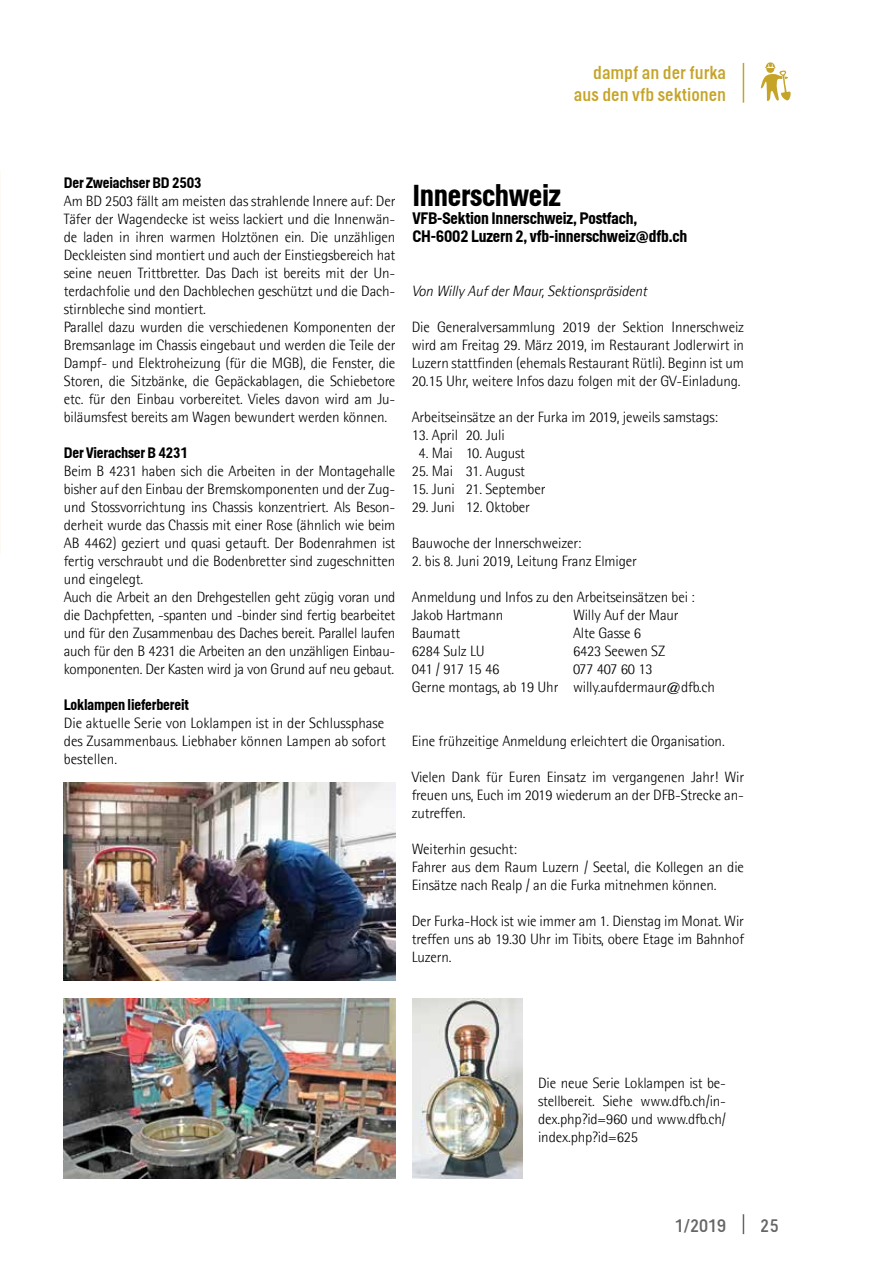
<style>
.page{position:relative;width:893px;height:1263px;background:#fff}
.page>*{position:absolute;margin:0;border:0;box-sizing:border-box;transform-origin:0 0}
.t1{font:700 30px "Helsinki";letter-spacing:-.01em;color:#000}
.t2{font:18px/21.6px "Helsinki";color:#c5a428;text-align:right}
.t3{font:18px "Helsinki";color:#000}
.t4{font:700 16.5px/18px "Helsinki";letter-spacing:-.01em;color:#000}
.t5{font:300 15px/18px "Agfa Rotis Semisans";letter-spacing:-.01em;color:#000;text-align:justify}
.t6{font:700 15px "Helsinki";letter-spacing:-.01em;color:#000}
.t7{font:italic 300 15px "Agfa Rotis Semisans";letter-spacing:-.01em;color:#000}
</style>
<div class="page">
<svg style="left:743px;top:1214px;width:1px;height:20px"></svg>
<hr style="left:743px;top:63px;width:1px;height:40px;background:#c5a428">
<svg style="left:760px;top:62px;width:31px;height:39px"></svg>
<img style="left:64px;top:782px;width:331px;height:198px">
<img style="left:64px;top:998px;width:331px;height:180px">
<img style="left:413px;top:998px;width:110px;height:180px">
<p class="t2" style="left:574px;top:61px;width:154px">dampf an der furka aus den vfb sektionen</p>
<p class="t6" style="left:64px;top:174px;width:139px">Der Zweiachser BD 2503</p>
<p class="t5" style="left:64px;top:192px;width:333px;text-align:left">Am BD 2503 fällt am meisten das strahlende Innere auf: Der Täfer der Wagendecke ist weiss lackiert und die Innenwän&shy;de laden in ihren warmen Holztönen ein. Die unzähligen Deckleisten sind montiert und auch der Einstiegsbereich hat seine neuen Trittbretter. Das Dach ist bereits mit der Un&shy;terdachfolie und den Dachblechen geschützt und die Dach&shy;stirnbleche sind montiert.<br>Parallel dazu wurden die verschiedenen Komponenten der Bremsanlage im Chassis eingebaut und werden die Teile der Dampf- und Elektroheizung (für die MGB), die Fenster, die Storen, die Sitzbänke, die Gepäckablagen, die Schiebetore etc. für den Einbau vorbereitet. Vieles davon wird am Ju&shy;biläumsfest bereits am Wagen bewundert werden können.</p>
<p class="t6" style="left:64px;top:444px;width:126px">Der Vierachser B 4231</p>
<p class="t5" style="left:64px;top:462px;width:333px;text-align:left">Beim B 4231 haben sich die Arbeiten in der Montagehalle bisher auf den Einbau der Bremskomponenten und der Zug&shy;und Stossvorrichtung ins Chassis konzentriert. Als Beson&shy;derheit wurde das Chassis mit einer Rose (ähnlich wie beim AB 4462) geziert und quasi getauft. Der Bodenrahmen ist fertig verschraubt und die Bodenbretter sind zugeschnitten und eingelegt.<br>Auch die Arbeit an den Drehgestellen geht zügig voran und die Dachpfetten, -spanten und -binder sind fertig bearbeitet und für den Zusammenbau des Daches bereit. Parallel laufen auch für den B 4231 die Arbeiten an den unzähligen Einbau&shy;komponenten. Der Kasten wird ja von Grund auf neu gebaut.</p>
<p class="t6" style="left:64px;top:696px;width:127px">Loklampen lieferbereit</p>
<p class="t5" style="left:64px;top:714px;width:324px">Die aktuelle Serie von Loklampen ist in der Schlussphase des Zusammenbaus. Liebhaber können Lampen ab sofort bestellen.</p>
<h1 class="t1" style="left:412px;top:177px;width:150px">Innerschweiz</h1>
<p class="t4" style="left:412px;top:209px;width:276px">VFB-Sektion Innerschweiz, Postfach,<br>CH-6002 Luzern 2, vfb-innerschweiz@dfb.ch</p>
<p class="t7" style="left:412px;top:282px;width:237px">Von Willy Auf der Maur, Sektionspräsident</p>
<p class="t5" style="left:412px;top:318px;width:334px">Die Generalversammlung 2019 der Sektion Innerschweiz wird am Freitag 29. März 2019, im Restaurant Jodlerwirt in Luzern stattfinden (ehemals Restaurant Rütli). Beginn ist um 20.15 Uhr, weitere Infos dazu folgen mit der GV-Einladung.</p>
<p class="t5" style="left:412px;top:408px;width:308px">Arbeitseinsätze an der Furka im 2019, jeweils samstags:</p>
<p class="t5" style="left:412px;top:426px;width:94px">13. April 20. Juli</p>
<p class="t5" style="left:419px;top:444px;width:108px">4. Mai 10. August</p>
<p class="t5" style="left:412px;top:462px;width:115px">25. Mai 31. August</p>
<p class="t5" style="left:412px;top:480px;width:135px">15. Juni 21. September</p>
<p class="t5" style="left:412px;top:498px;width:120px">29. Juni 12. Oktober</p>
<p class="t5" style="left:412px;top:534px;width:171px">Bauwoche der Innerschweizer:</p>
<p class="t5" style="left:412px;top:552px;width:227px">2. bis 8. Juni 2019, Leitung Franz Elmiger</p>
<p class="t5" style="left:412px;top:588px;width:285px;text-align:left">Anmeldung und Infos zu den Arbeitseinsätzen bei :<br>Jakob Hartmann<br>Baumatt<br>6284 Sulz LU<br>041 / 917 15 46<br>Gerne montags, ab 19 Uhr</p>
<p class="t5" style="left:573px;top:606px;width:144px;text-align:left">Willy Auf der Maur<br>Alte Gasse 6<br>6423 Seewen SZ<br>077 407 60 13 willy.aufdermaur@dfb.ch</p>
<p class="t5" style="left:412px;top:732px;width:315px">Eine frühzeitige Anmeldung erleichtert die Organisation.</p>
<p class="t5" style="left:412px;top:768px;width:334px">Vielen Dank für Euren Einsatz im vergangenen Jahr! Wir freuen uns, Euch im 2019 wiederum an der DFB-Strecke an&shy;zutreffen.</p>
<p class="t5" style="left:412px;top:840px;width:334px;text-align:left">Weiterhin gesucht:<br>Fahrer aus dem Raum Luzern / Seetal, die Kollegen an die<br>Einsätze nach Realp / an die Furka mitnehmen können.</p>
<p class="t5" style="left:412px;top:912px;width:334px">Der Furka-Hock ist wie immer am 1. Dienstag im Monat. Wir treffen uns ab 19.30 Uhr im Tibits, obere Etage im Bahnhof Luzern.</p>
<p class="t5" style="left:538px;top:1074px;width:189px">Die neue Serie Loklampen ist be&shy;stellbereit. Siehe www.dfb.ch/in&shy;dex.php?id=960 und www.dfb.ch/ index.php?id=625</p>
<p class="t3" style="left:674px;top:1215px;width:53px">1/2019</p>
<p class="t3" style="left:761px;top:1215px;width:19px">25</p>
</div>
